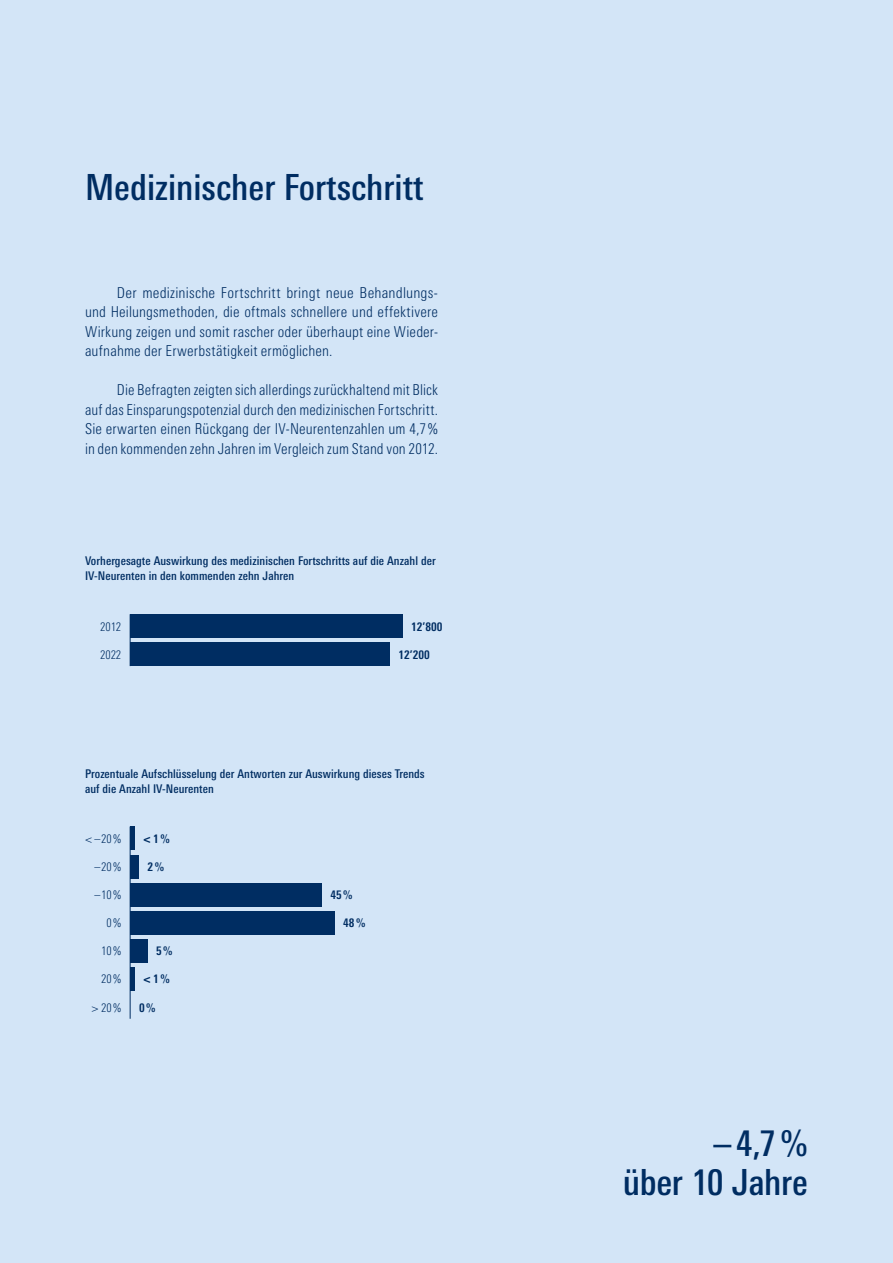
<style>
.page{position:relative;width:893px;height:1263px;background:#d3e5f7}
.page>*{position:absolute;margin:0;border:0;box-sizing:border-box;transform-origin:0 0}
.t1{font:500 condensed 36px/39px "Linotype Univers";color:#002d62;text-align:right}
.t2{font:300 condensed 15px/19.5px "Linotype Univers";letter-spacing:.01em;color:#002d62;text-align:justify}
.t3{font:500 condensed 12px/15px "Linotype Univers";letter-spacing:.005em;color:#002d62}
.t4{font:300 condensed 12px "Linotype Univers";color:#002d62}
.t5{font:700 condensed 12px "Linotype Univers";color:#002d62}
</style>
<div class="page">
<div style="left:131px;top:883px;width:191px;height:23px;background:#002d62"></div>
<div style="left:131px;top:855px;width:8px;height:23px;background:#002d62"></div>
<div style="left:131px;top:911px;width:204px;height:23px;background:#002d62"></div>
<div style="left:131px;top:614px;width:272px;height:24px;background:#002d62"></div>
<div style="left:131px;top:642px;width:259px;height:24px;background:#002d62"></div>
<hr style="left:130px;top:614px;width:1px;height:52px;background:#002d62">
<div style="left:131px;top:939px;width:17px;height:24px;background:#002d62"></div>
<hr style="left:131px;top:826px;width:4px;height:24px;background:#002d62">
<hr style="left:130px;top:826px;width:1px;height:193px;background:#002d62">
<hr style="left:131px;top:967px;width:4px;height:24px;background:#002d62">
<h1 class="t1" style="left:85px;top:168px;width:340px">Medizinischer Fortschritt</h1>
<p class="t2" style="left:85px;top:283px;width:354px;text-indent:32px">Der medizinische Fortschritt bringt neue Behandlungs&shy;und Heilungsmethoden, die oftmals schnellere und effektivere Wirkung zeigen und somit rascher oder überhaupt eine Wieder&shy;aufnahme der Erwerbstätigkeit ermöglichen.</p>
<p class="t2" style="left:85px;top:380px;width:354px;text-indent:32px">Die Befragten zeigten sich allerdings zurückhaltend mit Blick auf das Einsparungspotenzial durch den medizinischen Fortschritt.<br>Sie erwarten einen Rückgang der IV-Neurentenzahlen um 4,7% in den kommenden zehn Jahren im Vergleich zum Stand von 2012.</p>
<p class="t3" style="left:85px;top:553px;width:352px">Vorhergesagte Auswirkung des medizinischen Fortschritts auf die Anzahl der<br>IV-Neurenten in den kommenden zehn Jahren</p>
<p class="t5" style="left:411px;top:619px;width:33px">12’800</p>
<p class="t4" style="left:100px;top:620px;width:22px">2012</p>
<p class="t4" style="left:100px;top:648px;width:22px">2022</p>
<p class="t5" style="left:398px;top:647px;width:33px">12’200</p>
<p class="t3" style="left:85px;top:766px;width:341px">Prozentuale Aufschlüsselung der Antworten zur Auswirkung dieses Trends auf die Anzahl IV-Neurenten</p>
<p class="t4" style="left:85px;top:832px;width:38px">&lt; –20%</p>
<p class="t5" style="left:143px;top:832px;width:28px">&lt; 1%</p>
<p class="t4" style="left:95px;top:860px;width:28px">–20%</p>
<p class="t5" style="left:148px;top:860px;width:18px">2%</p>
<p class="t4" style="left:95px;top:888px;width:28px">–10%</p>
<p class="t5" style="left:330px;top:888px;width:24px">45%</p>
<p class="t4" style="left:106px;top:916px;width:16px">0%</p>
<p class="t5" style="left:343px;top:916px;width:24px">48%</p>
<p class="t4" style="left:101px;top:944px;width:22px">10%</p>
<p class="t5" style="left:156px;top:944px;width:18px">5%</p>
<p class="t4" style="left:101px;top:972px;width:22px">20%</p>
<p class="t4" style="left:91px;top:1000px;width:31px">&gt; 20%</p>
<p class="t5" style="left:143px;top:972px;width:28px">&lt; 1%</p>
<p class="t5" style="left:139px;top:1000px;width:18px">0%</p>
<h1 class="t1" style="left:623px;top:1123px;width:187px">–4,7%<br>über 10 Jahre</h1>
</div>
